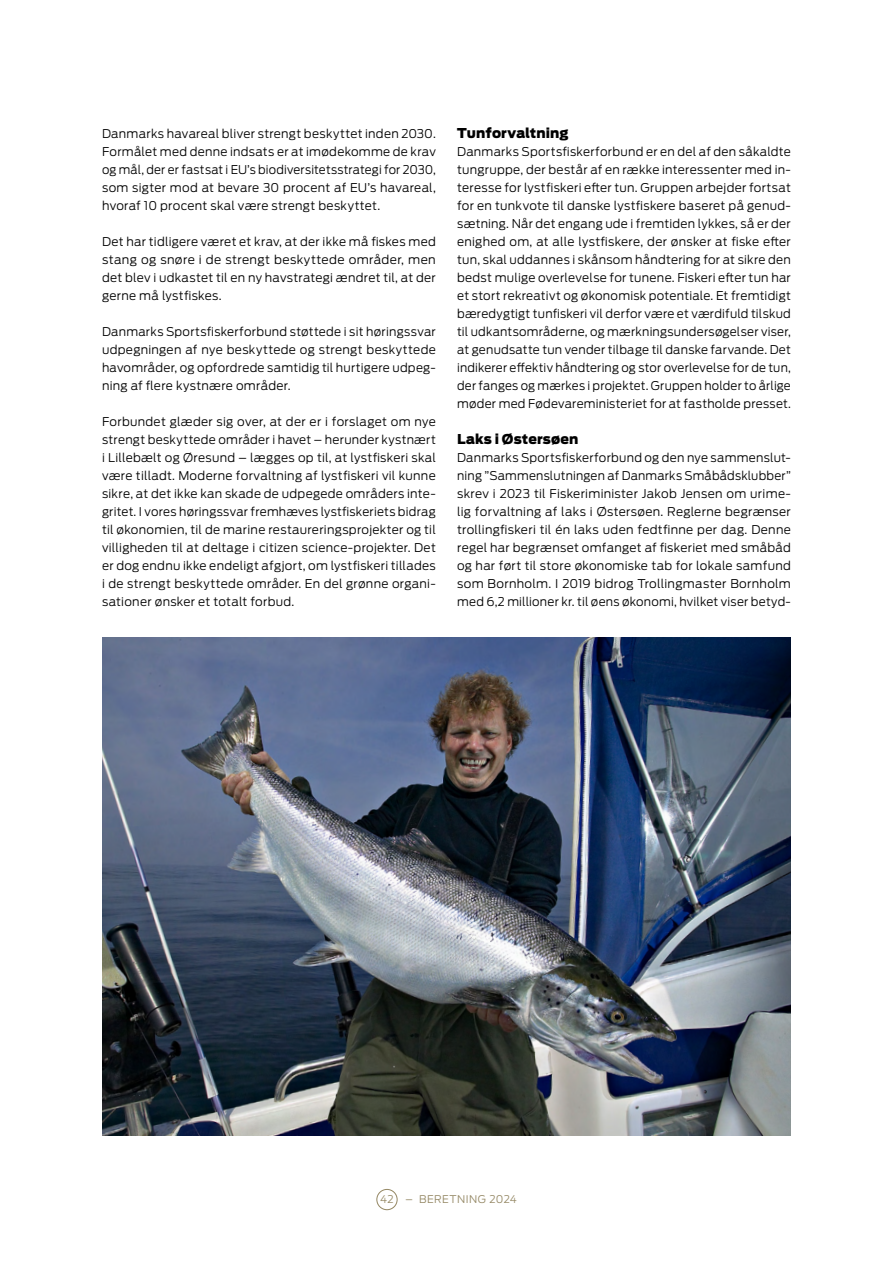
<style>
.page{position:relative;width:893px;height:1263px;background:#fff}
.page>*{position:absolute;margin:0;border:0;box-sizing:border-box;transform-origin:0 0}
.t1{font:900 13.5px "Antenna";letter-spacing:.01em;color:#000}
.t2{font:300 12px/18px "Antenna";letter-spacing:.02em;color:#000;text-align:justify}
.t3{font:300 10.5px "Antenna";letter-spacing:.045em;color:#938662}
</style>
<div class="page">
<div style="left:376px;top:1189px;width:21px;height:21px;border:1px solid #938662;border-radius:50%"></div>
<img style="left:102px;top:638px;width:689px;height:497px">
<p class="t2" style="left:102px;top:124px;width:335px;text-align:left">Danmarks havareal bliver strengt beskyttet inden 2030.<br>Formålet med denne indsats er at imødekomme de krav og mål, der er fastsat i EU’s biodiversitetsstrategi for 2030, som sigter mod at bevare 30 procent af EU’s havareal, hvoraf 10 procent skal være strengt beskyttet.</p>
<p class="t2" style="left:102px;top:232px;width:335px">Det har tidligere været et krav, at der ikke må fiskes med stang og snøre i de strengt beskyttede områder, men det blev i udkastet til en ny havstrategi ændret til, at der gerne må lystfiskes.</p>
<p class="t2" style="left:102px;top:322px;width:335px">Danmarks Sportsfiskerforbund støttede i sit høringssvar udpegningen af nye beskyttede og strengt beskyttede havområder, og opfordrede samtidig til hurtigere udpeg&shy;ning af flere kystnære områder.</p>
<p class="t2" style="left:102px;top:412px;width:335px">Forbundet glæder sig over, at der er i forslaget om nye strengt beskyttede områder i havet – herunder kystnært i Lillebælt og Øresund – lægges op til, at lystfiskeri skal være tilladt. Moderne forvaltning af lystfiskeri vil kunne sikre, at det ikke kan skade de udpegede områders inte&shy;gritet. I vores høringssvar fremhæves lystfiskeriets bidrag til økonomien, til de marine restaureringsprojekter og til villigheden til at deltage i citizen science-projekter. Det er dog endnu ikke endeligt afgjort, om lystfiskeri tillades i de strengt beskyttede områder. En del grønne organi&shy;sationer ønsker et totalt forbud.</p>
<p class="t1" style="left:457px;top:123px;width:113px">Tunforvaltning</p>
<p class="t2" style="left:457px;top:142px;width:335px">Danmarks Sportsfiskerforbund er en del af den såkaldte tungruppe, der består af en række interessenter med in&shy;teresse for lystfiskeri efter tun. Gruppen arbejder fortsat for en tunkvote til danske lystfiskere baseret på genud&shy;sætning. Når det engang ude i fremtiden lykkes, så er der enighed om, at alle lystfiskere, der ønsker at fiske efter tun, skal uddannes i skånsom håndtering for at sikre den bedst mulige overlevelse for tunene. Fiskeri efter tun har et stort rekreativt og økonomisk potentiale. Et fremtidigt bæredygtigt tunfiskeri vil derfor være et værdifuld tilskud til udkantsområderne, og mærkningsundersøgelser viser, at genudsatte tun vender tilbage til danske farvande. Det indikerer effektiv håndtering og stor overlevelse for de tun, der fanges og mærkes i projektet. Gruppen holder to årlige møder med Fødevareministeriet for at fastholde presset.</p>
<p class="t1" style="left:457px;top:429px;width:123px">Laks i Østersøen</p>
<p class="t2" style="left:457px;top:448px;width:335px">Danmarks Sportsfiskerforbund og den nye sammenslut&shy;ning ”Sammenslutningen af Danmarks Småbådsklubber” skrev i 2023 til Fiskeriminister Jakob Jensen om urime&shy;lig forvaltning af laks i Østersøen. Reglerne begrænser trollingfiskeri til én laks uden fedtfinne per dag. Denne regel har begrænset omfanget af fiskeriet med småbåd og har ført til store økonomiske tab for lokale samfund som Bornholm. I 2019 bidrog Trollingmaster Bornholm med 6,2 millioner kr. til øens økonomi, hvilket viser betyd-</p>
<p class="t3" style="left:380px;top:1193px;width:138px">42 – BERETNING 2024</p>
</div>
